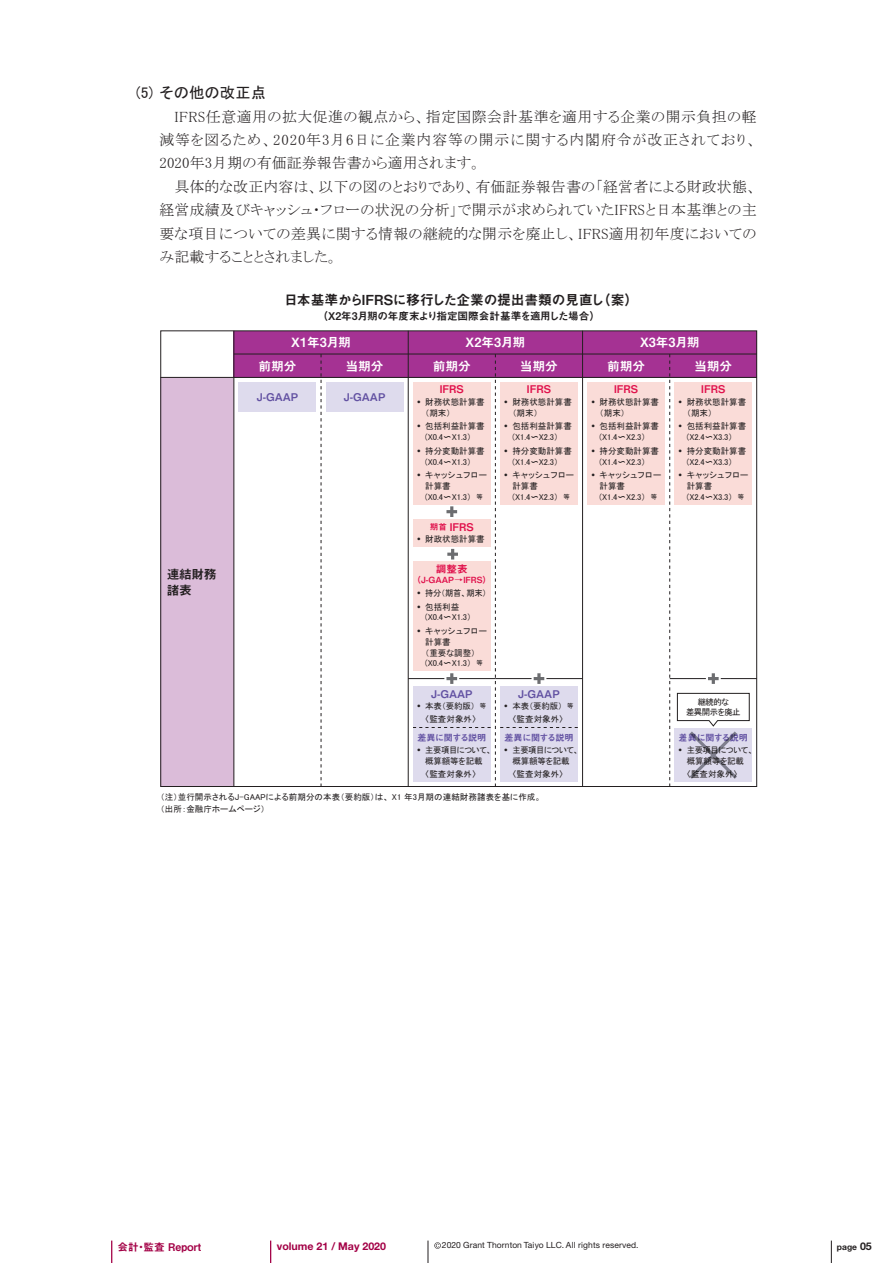
<style>
.page{position:relative;width:893px;height:1263px;background:#fff}
.page>*{position:absolute;margin:0;border:0;box-sizing:border-box;transform-origin:0 0}
.t1{font:15.45px "MS P Gothic";color:#231f20}
.t2{font:14.85px/23.4px "MS P Mincho";letter-spacing:.02em;color:#231f20;text-align:justify}
.t3{font:13.8px "Midashi Go Pro MB31";letter-spacing:-.03em;color:#231f20}
.t4{font:12.75px/23.4px "Midashi Go Pro MB31";color:#fff}
.t5{font:12.75px/15.9px "Midashi Go Pro MB31";letter-spacing:-.04em;color:#231f20}
.t6{font:10.65px "Midashi Go Pro MB31";letter-spacing:-.015em;color:#231f20}
.t7{font:10.65px "Midashi Go Pro MB31";color:#e0104b}
.t8{font:10.65px "Midashi Go Pro MB31";color:#6251a2}
.t9{font:700 10.65px "Helvetica Neue LT Std";color:#a30146}
.t10{font:10.65px "Midashi Go Pr 5 MB31";color:#a30146}
.t11{font:9px "Midashi Go Pro MB31";letter-spacing:-.03em;color:#6251a2}
.t12{font:8.55px/10.8px "MS P Gothic";color:#231f20;text-align:center}
.t13{font:8.55px/10.6px "MS P Gothic";letter-spacing:.06em;color:#231f20}
.t14{font:8.55px/10.8px "MS P Gothic";letter-spacing:-.05em;color:#231f20;text-align:center}
.t15{font:8.55px "Helvetica Neue LT Std";letter-spacing:.01em;color:#231f20}
.t16{font:8.55px "Midashi Go Pro MB31";color:#e0104b}
.t17{font:700 8.55px "Helvetica Neue LT Std";color:#231f20}
.s1{font-family:"Ryumin Pro";font-weight:300}
.s2{font-size:6.45px}
.s3{font-size:8.55px}
.s4{font-size:10.65px}
</style>
<div class="page">
<svg style="left:111px;top:1240px;width:1px;height:23px"></svg>
<svg style="left:270px;top:1240px;width:1px;height:23px"></svg>
<svg style="left:831px;top:1240px;width:1px;height:23px"></svg>
<svg style="left:428px;top:1240px;width:13px;height:23px"></svg>
<div style="left:234px;top:331px;width:523px;height:46px;background:#a53293"></div>
<div style="left:161px;top:377px;width:73px;height:410px;background:#dbbcd9"></div>
<div style="left:326px;top:382px;width:77px;height:30px;background:#dedbed"></div>
<div style="left:239px;top:382px;width:77px;height:30px;background:#dedbed"></div>
<hr style="left:161px;top:377px;width:596px;height:1px;background:#231f20">
<hr style="left:234px;top:354px;width:523px;height:1px;background:#231f20">
<hr style="left:234px;top:331px;width:1px;height:456px;background:#231f20">
<svg style="left:321px;top:354px;width:1px;height:433px"></svg>
<hr style="left:408px;top:331px;width:1px;height:456px;background:#231f20">
<hr style="left:582px;top:331px;width:1px;height:456px;background:#231f20">
<svg style="left:669px;top:354px;width:1px;height:433px"></svg>
<div style="left:587px;top:382px;width:78px;height:122px;background:#fadcd8"></div>
<div style="left:674px;top:382px;width:78px;height:122px;background:#fadcd8"></div>
<hr style="left:408px;top:678px;width:36px;height:1px;background:#231f20">
<hr style="left:670px;top:678px;width:36px;height:1px;background:#231f20">
<svg style="left:708px;top:673px;width:11px;height:11px"></svg>
<hr style="left:546px;top:678px;width:37px;height:1px;background:#231f20">
<hr style="left:721px;top:678px;width:36px;height:1px;background:#231f20">
<div style="left:674px;top:728px;width:78px;height:54px;background:#dedbed"></div>
<svg style="left:413px;top:354px;width:165px;height:433px"></svg>
<svg style="left:677px;top:693px;width:73px;height:86px"></svg>
<h1 class="t1" style="left:136px;top:85px;width:132px">(5) その他の改正点</h1>
<h2 class="t2" style="left:159px;top:105px;width:599px;text-indent:15px">IFRS任意適用の拡大促進の観点から、指定国際会計基準を適用する企業の開示負担の軽減等を図るため、2020年3月6日に企業内容等の開示に関する内閣府令が改正されており、2020年3月期の有価証券報告書から適用されます。</h2>
<h2 class="t2" style="left:159px;top:175px;width:599px;text-indent:15px">具体的な改正内容は、以下の図のとおりであり、有価証券報告書の「経営者による財政状態、経営成績及びキャッシュ・フローの状況の分析」で開示が求められていたIFRSと日本基準との主要な項目についての差異に関する情報の継続的な開示を廃止し、IFRS適用初年度においてのみ記載することとされました。</h2>
<h3 class="t3" style="left:284px;top:288px;width:356px">日本基準からIFRSに移行した企業の提出書類の見直し（案）</h3>
<p class="t6" style="left:317px;top:308px;width:284px">（X2年3月期の年度末より指定国際会計基準を適用した場合）</p>
<h3 class="t4" style="left:258px;top:329px;width:94px;text-indent:33px">X1年3月期前期分</h3>
<h3 class="t4" style="left:466px;top:329px;width:61px">X2年3月期</h3>
<h3 class="t4" style="left:640px;top:329px;width:61px">X3年3月期</h3>
<h3 class="t4" style="left:345px;top:353px;width:40px">当期分</h3>
<h3 class="t4" style="left:433px;top:353px;width:40px">前期分</h3>
<h3 class="t4" style="left:520px;top:353px;width:40px">当期分</h3>
<h3 class="t4" style="left:607px;top:353px;width:40px">前期分</h3>
<h3 class="t4" style="left:694px;top:353px;width:40px">当期分</h3>
<h3 class="t5" style="left:167px;top:565px;width:51px">連結財務諸表</h3>
<p class="t8" style="left:257px;top:388px;width:43px">J-GAAP</p>
<p class="t8" style="left:344px;top:388px;width:43px">J-GAAP</p>
<p class="t7" style="left:440px;top:381px;width:26px">IFRS</p>
<p class="t12" style="left:425px;top:396px;width:61px;text-align:left;text-indent:-9px"><span class="s1">•</span> 財務状態計算書（期末）</p>
<p class="t12" style="left:417px;top:421px;width:70px"><span class="s1">•</span> 包括利益計算書(X0.4〜X1.3）</p>
<p class="t12" style="left:417px;top:445px;width:70px"><span class="s1">•</span> 持分変動計算書(X0.4〜X1.3）</p>
<p class="t13" style="left:425px;top:470px;width:63px;text-indent:-9px"><span class="s1">•</span> キャッシュフロー計算書<br>(X0.4〜X1.3） <span class="s2">等</span></p>
<p class="t7" style="left:430px;top:518px;width:45px"><span class="s3">期首</span> IFRS</p>
<p class="t12" style="left:417px;top:534px;width:70px"><span class="s1">•</span> 財政状態計算書</p>
<p class="t7" style="left:436px;top:560px;width:33px">調整表</p>
<p class="t16" style="left:412px;top:573px;width:80px">（J-GAAP→IFRS）</p>
<p class="t12" style="left:417px;top:587px;width:71px"><span class="s1">•</span> 持分（期首、期末）</p>
<p class="t12" style="left:425px;top:601px;width:48px;text-align:left;text-indent:-9px"><span class="s1">•</span> 包括利益(X0.4〜X1.3）</p>
<p class="t12" style="left:425px;top:626px;width:63px;text-align:left;text-indent:-9px"><span class="s1">•</span> キャッシュフロー計算書<br>（重要な調整）(X0.4〜X1.3） <span class="s2">等</span></p>
<p class="t8" style="left:431px;top:685px;width:43px">J-GAAP</p>
<p class="t12" style="left:417px;top:699px;width:71px;line-height:12.9px"><span class="s1">•</span> 本表（要約版） <span class="s2">等</span>〈監査対象外〉</p>
<p class="t11" style="left:417px;top:731px;width:70px">差異に関する説明</p>
<p class="t14" style="left:417px;top:745px;width:77px"><span class="s1">•</span> 主要項目について、概算額等を記載</p>
<p class="t12" style="left:425px;top:768px;width:53px">〈監査対象外〉</p>
<p class="t7" style="left:527px;top:381px;width:26px">IFRS</p>
<p class="t12" style="left:512px;top:396px;width:61px;text-align:left;text-indent:-9px"><span class="s1">•</span> 財務状態計算書（期末）</p>
<p class="t12" style="left:504px;top:421px;width:70px"><span class="s1">•</span> 包括利益計算書(X1.4〜X2.3）</p>
<p class="t12" style="left:504px;top:445px;width:70px"><span class="s1">•</span> 持分変動計算書(X1.4〜X2.3）</p>
<p class="t13" style="left:512px;top:470px;width:63px;text-indent:-9px"><span class="s1">•</span> キャッシュフロー計算書<br>(X1.4〜X2.3） <span class="s2">等</span></p>
<p class="t8" style="left:518px;top:685px;width:43px">J-GAAP</p>
<p class="t12" style="left:504px;top:699px;width:71px;line-height:12.9px"><span class="s1">•</span> 本表（要約版） <span class="s2">等</span>〈監査対象外〉</p>
<p class="t11" style="left:504px;top:731px;width:70px">差異に関する説明</p>
<p class="t14" style="left:504px;top:745px;width:77px"><span class="s1">•</span> 主要項目について、概算額等を記載</p>
<p class="t12" style="left:512px;top:768px;width:53px">〈監査対象外〉</p>
<p class="t12" style="left:161px;top:791px;width:382px;line-height:11.7px;text-align:left">（注）並行開示されるJ-GAAPによる前期分の本表（要約版）は、 X1 年3月期の連結財務諸表を基に作成。（出所：金融庁ホームページ）</p>
<p class="t7" style="left:614px;top:381px;width:26px">IFRS</p>
<p class="t12" style="left:600px;top:396px;width:61px;text-align:left;text-indent:-9px"><span class="s1">•</span> 財務状態計算書（期末）</p>
<p class="t12" style="left:591px;top:421px;width:70px"><span class="s1">•</span> 包括利益計算書(X1.4〜X2.3）</p>
<p class="t12" style="left:591px;top:445px;width:70px"><span class="s1">•</span> 持分変動計算書(X1.4〜X2.3）</p>
<p class="t13" style="left:600px;top:470px;width:63px;text-indent:-9px"><span class="s1">•</span> キャッシュフロー計算書<br>(X1.4〜X2.3） <span class="s2">等</span></p>
<p class="t7" style="left:701px;top:381px;width:26px">IFRS</p>
<p class="t12" style="left:687px;top:396px;width:61px;text-align:left;text-indent:-9px"><span class="s1">•</span> 財務状態計算書（期末）</p>
<p class="t12" style="left:678px;top:421px;width:70px"><span class="s1">•</span> 包括利益計算書(X2.4〜X3.3）</p>
<p class="t12" style="left:678px;top:445px;width:70px"><span class="s1">•</span> 持分変動計算書(X2.4〜X3.3）</p>
<p class="t13" style="left:687px;top:470px;width:63px;text-indent:-9px"><span class="s1">•</span> キャッシュフロー計算書<br>(X2.4〜X3.3） <span class="s2">等</span></p>
<p class="t14" style="left:686px;top:696px;width:56px">継続的な<br>差異開示を廃止</p>
<p class="t11" style="left:679px;top:731px;width:70px">差異に関する説明</p>
<p class="t14" style="left:678px;top:745px;width:77px"><span class="s1">•</span> 主要項目について、概算額等を記載</p>
<p class="t12" style="left:687px;top:768px;width:53px">〈監査対象外〉</p>
<p class="t10" style="left:117px;top:1238px;width:85px">会計・監査 Report</p>
<p class="t9" style="left:277px;top:1239px;width:111px">volume 21 / May 2020</p>
<p class="t15" style="left:442px;top:1240px;width:198px">2020 Grant Thornton Taiyo LLC. All rights reserved.</p>
<p class="t17" style="left:837px;top:1242px;width:36px">page <span class="s4">05</span></p>
</div>
